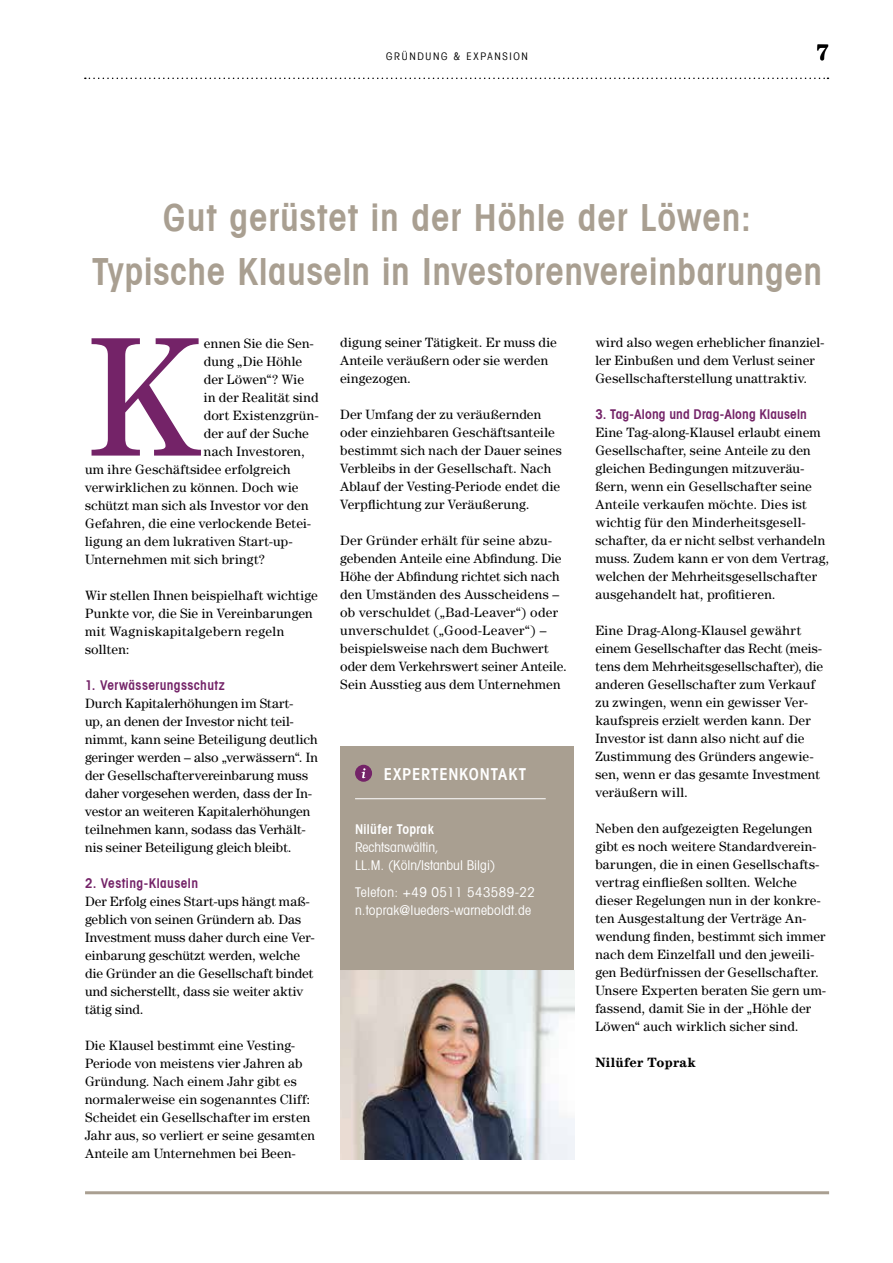
<style>
.page{position:relative;width:893px;height:1263px;background:#fff}
.page>*{position:absolute;margin:0;border:0;box-sizing:border-box;transform-origin:0 0}
.t1{font:170.55px "Century";color:#742368}
.t2{font:600 condensed 37.5px/54px "Avant Garde";letter-spacing:.015em;color:#a99f91;text-align:center}
.t3{font:700 22.5px "Century";color:#000}
.t4{font:600 condensed 16.5px "Avant Garde";letter-spacing:.05em;color:#fff}
.t5{font:13.5px/18px "Century";letter-spacing:.01em;color:#000}
.t6{font:condensed 13.5px/18px "Avant Garde";letter-spacing:.01em;color:#fff}
.t7{font:600 condensed 13.5px "Avant Garde";letter-spacing:.025em;color:#742368}
.t8{font:700 13.5px "Century";letter-spacing:.015em;color:#000}
.t9{font:600 condensed 13.5px "Avant Garde";letter-spacing:.025em;color:#fff}
.t10{font:condensed 10.5px "Avant Garde";letter-spacing:.16em;color:#000}
.s1{font-family:"Avant Garde";font-weight:400;font-stretch:condensed;color:#fff}
</style>
<div class="page">
<hr style="left:85px;top:1191px;width:744px;height:3px;background:#a99f91">
<svg style="left:85px;top:78px;width:743px;height:1px"></svg>
<div style="left:340px;top:746px;width:234px;height:225px;background:#a99f91"></div>
<div style="left:355px;top:765px;width:17px;height:17px;background:#742368;border-radius:50%"></div>
<svg style="left:362px;top:768px;width:3px;height:10px"></svg>
<hr style="left:355px;top:798px;width:191px;height:1px;background:#fff">
<img style="left:340px;top:971px;width:234px;height:189px">
<p class="t10" style="left:386px;top:49px;width:143px">GRÜNDUNG &amp; EXPANSION</p>
<h3 class="t3" style="left:816px;top:38px;width:14px">7</h3>
<h2 class="t2" style="left:92px;top:190px;width:732px">Gut gerüstet in der Höhle der Löwen:<br>Typische Klauseln in Investorenvereinbarungen</h2>
<h1 class="t1" style="left:85px;top:297px;width:115px">K</h1>
<p class="t5" style="left:204px;top:334px;width:111px">ennen Sie die Sen-</p>
<p class="t5" style="left:204px;top:352px;width:100px">dung „Die Höhle</p>
<p class="t5" style="left:204px;top:370px;width:102px">der Löwen“? Wie</p>
<p class="t5" style="left:204px;top:388px;width:116px">in der Realität sind</p>
<p class="t5" style="left:204px;top:406px;width:116px">dort Existenzgrün-</p>
<p class="t5" style="left:204px;top:424px;width:107px">der auf der Suche</p>
<p class="t5" style="left:204px;top:442px;width:102px">nach Investoren,</p>
<p class="t5" style="left:85px;top:460px;width:207px">um ihre Geschäftsidee erfolgreich</p>
<p class="t5" style="left:85px;top:478px;width:215px">verwirklichen zu können. Doch wie</p>
<p class="t5" style="left:85px;top:496px;width:225px">schützt man sich als Investor vor den</p>
<p class="t5" style="left:85px;top:514px;width:227px">Gefahren, die eine verlockende Betei-</p>
<p class="t5" style="left:85px;top:532px;width:209px">ligung an dem lukrativen Start-up-</p>
<p class="t5" style="left:85px;top:550px;width:181px">Unternehmen mit sich bringt?</p>
<p class="t5" style="left:85px;top:586px;width:234px">Wir stellen Ihnen beispielhaft wichtige<br>Punkte vor, die Sie in Vereinbarungen mit Wagniskapitalgebern regeln sollten:</p>
<p class="t7" style="left:85px;top:676px;width:141px">1. Verwässerungsschutz</p>
<p class="t5" style="left:85px;top:694px;width:234px">Durch Kapitalerhöhungen im Start-<br>up, an denen der Investor nicht teil&shy;nimmt, kann seine Beteiligung deutlich geringer werden – also „verwässern“. In der Gesellschaftervereinbarung muss daher vorgesehen werden, dass der In&shy;vestor an weiteren Kapitalerhöhungen teilnehmen kann, sodass das Verhält&shy;nis seiner Beteiligung gleich bleibt.</p>
<p class="t7" style="left:85px;top:874px;width:115px">2. Vesting-Klauseln</p>
<p class="t5" style="left:85px;top:892px;width:231px">Der Erfolg eines Start-ups hängt maß&shy;geblich von seinen Gründern ab. Das Investment muss daher durch eine Ver&shy;einbarung geschützt werden, welche die Gründer an die Gesellschaft bindet und sicherstellt, dass sie weiter aktiv tätig sind.</p>
<p class="t5" style="left:85px;top:1036px;width:232px">Die Klausel bestimmt eine Vesting-Periode von meistens vier Jahren ab Gründung. Nach einem Jahr gibt es normalerweise ein sogenanntes Cliff:<br>Scheidet ein Gesellschafter im ersten Jahr aus, so verliert er seine gesamten Anteile am Unternehmen bei Been-</p>
<p class="t5" style="left:340px;top:334px;width:218px">digung seiner Tätigkeit. Er muss die<br>Anteile veräußern oder sie werden eingezogen.</p>
<p class="t5" style="left:340px;top:406px;width:223px">Der Umfang der zu veräußernden oder einziehbaren Geschäftsanteile bestimmt sich nach der Dauer seines Verbleibs in der Gesellschaft. Nach Ablauf der Vesting-Periode endet die Verpflichtung zur Veräußerung.</p>
<p class="t5" style="left:340px;top:532px;width:228px">Der Gründer erhält für seine abzu&shy;gebenden Anteile eine Abfindung. Die Höhe der Abfindung richtet sich nach den Umständen des Ausscheidens – ob verschuldet („Bad-Leaver“) oder unverschuldet („Good-Leaver“) – beispielsweise nach dem Buchwert oder dem Verkehrswert seiner Anteile.<br>Sein Ausstieg aus dem Unternehmen</p>
<p class="t4" style="left:384px;top:764px;width:144px">EXPERTENKONTAKT</p>
<p class="t9" style="left:355px;top:820px;width:80px">Nilüfer Toprak</p>
<p class="t6" style="left:355px;top:837px;width:142px">Rechtsanwältin,<br>LL.M. (Köln/Istanbul Bilgi)</p>
<p class="t6" style="left:355px;top:882px;width:181px">Telefon: +49 0511 543589-22 n.toprak@lueders-warneboldt.de</p>
<p class="t5" style="left:595px;top:333px;width:230px">wird also wegen erheblicher finanziel&shy;ler Einbußen und dem Verlust seiner<br>Gesellschafterstellung unattraktiv.</p>
<p class="t7" style="left:595px;top:406px;width:213px">3. Tag-Along und Drag-Along Klauseln</p>
<p class="t5" style="left:595px;top:423px;width:235px">Eine Tag-along-Klausel erlaubt einem Gesellschafter, seine Anteile zu den gleichen Bedingungen mitzuveräu&shy;ßern, wenn ein Gesellschafter seine Anteile verkaufen möchte. Dies ist wichtig für den Minderheitsgesell&shy;schafter, da er nicht selbst verhandeln muss. Zudem kann er von dem Vertrag, welchen der Mehrheitsgesellschafter ausgehandelt hat, profitieren.</p>
<p class="t5" style="left:595px;top:621px;width:229px">Eine Drag-Along-Klausel gewährt einem Gesellschafter das Recht (meis&shy;tens dem Mehrheitsgesellschafter), die anderen Gesellschafter zum Verkauf zu zwingen, wenn ein gewisser Ver&shy;kaufspreis erzielt werden kann. Der Investor ist dann also nicht auf die Zustimmung des Gründers angewie&shy;sen, wenn er das gesamte Investment veräußern will.</p>
<p class="t5" style="left:595px;top:819px;width:232px">Neben den aufgezeigten Regelungen gibt es noch weitere Standardverein&shy;barungen, die in einen Gesellschafts&shy;vertrag einfließen sollten. Welche dieser Regelungen nun in der konkre&shy;ten Ausgestaltung der Verträge An&shy;wendung finden, bestimmt sich immer nach dem Einzelfall und den jeweili&shy;gen Bedürfnissen der Gesellschafter.<br>Unsere Experten beraten Sie gern um&shy;fassend, damit Sie in der „Höhle der Löwen“ auch wirklich sicher sind.</p>
<p class="t8" style="left:595px;top:1055px;width:160px">Nilüfer Toprak<span class="s1">n auungen</span></p>
</div>
